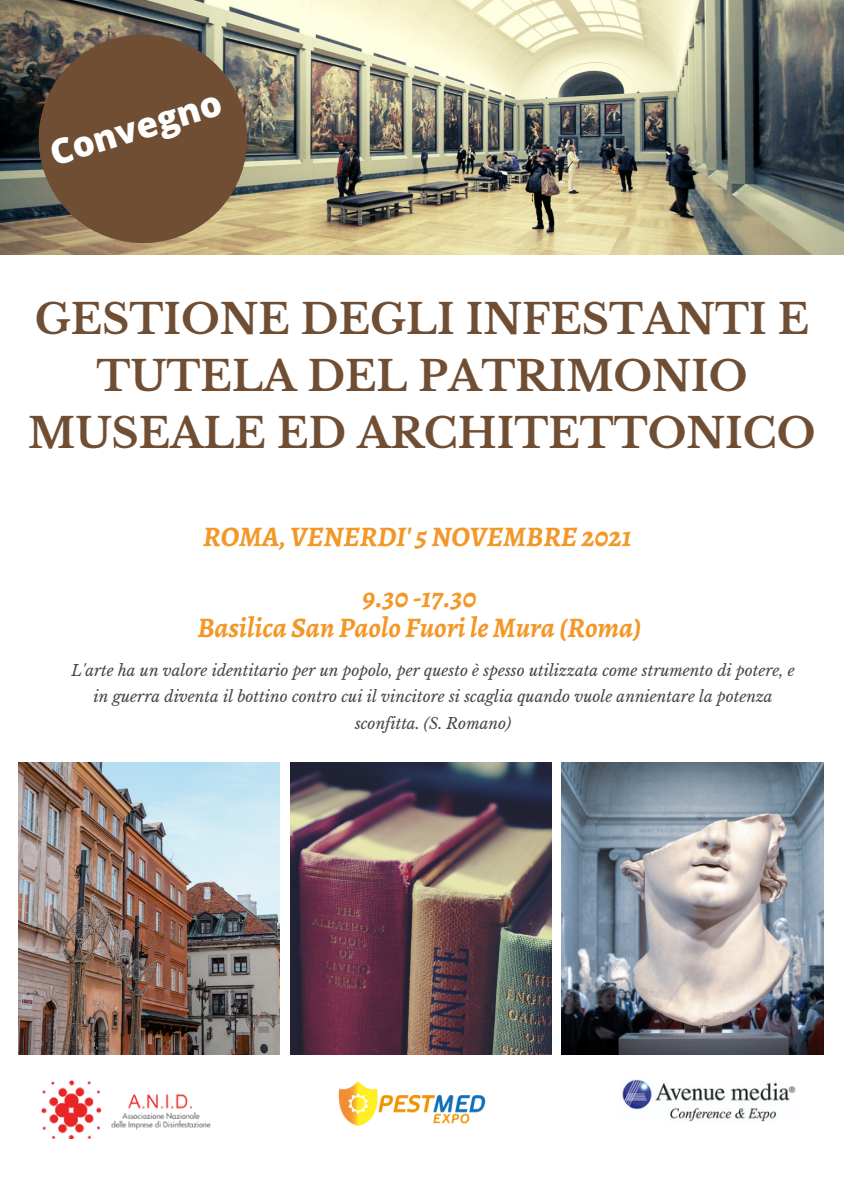
<style>
.page{position:relative;width:851px;height:1191px;background:#fff}
.page>*{position:absolute;margin:0;border:0;box-sizing:border-box;transform-origin:0 0}
.t1{font:700 41.2px/57px "Libre Baskerville";color:#6f4e34;text-align:center}
.t2{font:800 35px "Open Sans";color:#fff}
.t3{font:italic 700 28.4px "Alegreya";color:#f39727}
.t4{font:italic 15.4px/26.4px "Libre Baskerville";color:#474747;text-align:center}
</style>
<div class="page">
<img style="left:0;top:0;width:843px;height:255px">
<img style="left:19px;top:762px;width:261px;height:293px">
<img style="left:290px;top:762px;width:261px;height:293px">
<img style="left:562px;top:762px;width:261px;height:293px">
<img style="left:41px;top:1080px;width:169px;height:58px">
<img style="left:296px;top:1028px;width:229px;height:98px">
<img style="left:622px;top:1080px;width:174px;height:42px">
<svg style="left:4px;top:0;width:278px;height:255px;background:#79664f"></svg>
<p class="t2" style="left:43px;top:130px;width:179px;rotate:-17deg">Convegno</p>
<p class="t1" style="left:28px;top:291px;width:788px">GESTIONE DEGLI INFESTANTI E<br>TUTELA DEL PATRIMONIO<br>MUSEALE ED ARCHITETTONICO</p>
<p class="t3" style="left:203px;top:517px;width:430px">ROMA,VENERDI' 5 NOVEMBRE 2021</p>
<p class="t3" style="left:362px;top:578px;width:115px">9.30 -17.30</p>
<p class="t3" style="left:197px;top:608px;width:446px">Basilica San Paolo Fuori le Mura (Roma)</p>
<p class="t4" style="left:71px;top:657px;width:725px">L'arte ha un valore identitario per un popolo, per questo è spesso utilizzata come strumento di potere, e in guerra diventa il bottino contro cui il vincitore si scaglia quando vuole annientare la potenza sconfitta. (S. Romano)</p>
</div>
